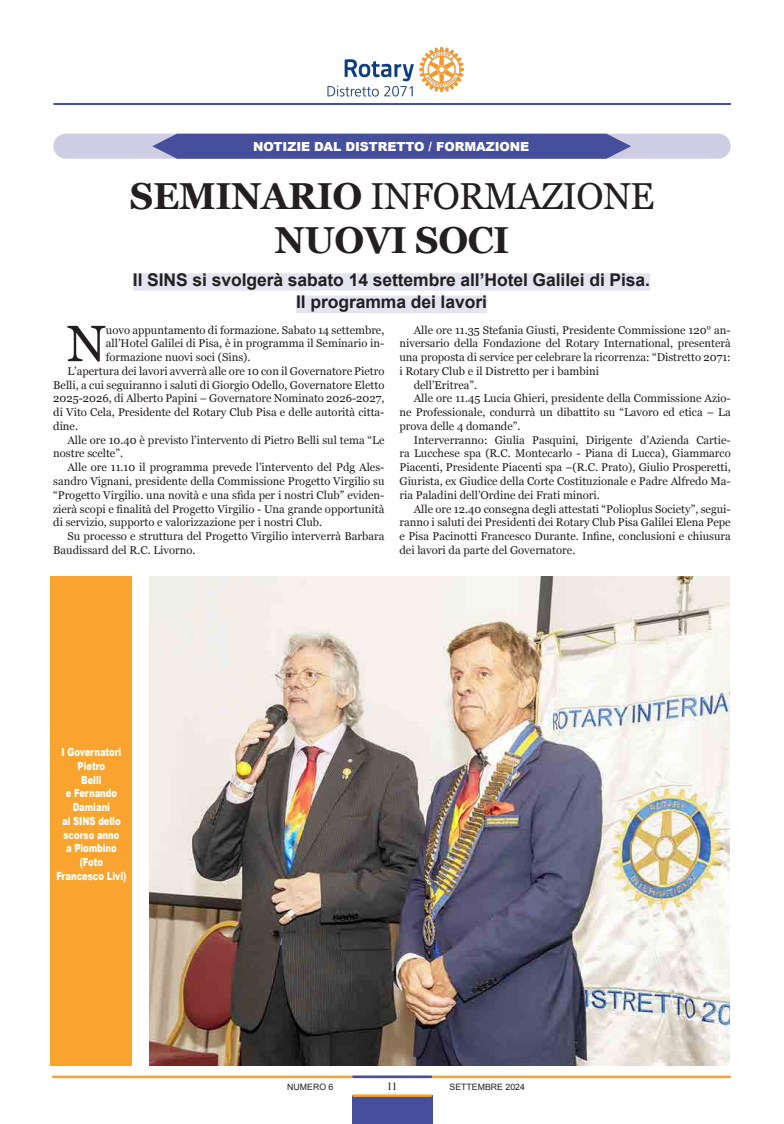
<style>
.page{position:relative;width:784px;height:1124px;background:#fff}
.page>*{position:absolute;margin:0;border:0;box-sizing:border-box;transform-origin:0 0}
.t1{font:51px "Georgia";color:#231f20}
.t2{font:37.5px "Georgia";letter-spacing:-.015em;color:#231f20}
.t3{font:700 37.5px "Georgia";letter-spacing:-.015em;color:#231f20}
.t4{font:700 17.5px "Arial";letter-spacing:-.005em;color:#231f20}
.t5{font:900 12.5px "Arial";letter-spacing:-.005em;color:#fff}
.t6{font:11.25px/13.8px "Georgia";color:#231f20;text-align:justify}
.t7{font:900 11.25px/13.8px "Arial";letter-spacing:-.005em;color:#fff;text-align:center;scale:.75 1}
.t8{font:11.25px "Times";color:#231f20}
.t9{font:8.75px "Arial";color:#231f20}
.s1{font-weight:700}
</style>
<div class="page">
<hr style="left:53px;top:1075px;width:676px;height:2px;background:#f9a42e">
<img style="left:327px;top:47px;width:136px;height:50px">
<hr style="left:54px;top:103px;width:676px;height:1px;background:#454f9b">
<hr style="left:54px;top:104px;width:676px;height:1px;background:#454f9b">
<div style="left:352px;top:1095px;width:80px;height:28px;background:#454f9b"></div>
<hr style="left:353px;top:1094px;width:78px;height:2px;background:#f9a42e">
<hr style="left:353px;top:1075px;width:78px;height:2px;background:#454f9b">
<div style="left:53px;top:134px;width:677px;height:25px;background:#cfcde4;border-radius:13px"></div>
<svg style="left:152px;top:134px;width:478px;height:25px;background:#4d569f"></svg>
<div style="left:133px;top:273px;width:516px;height:17px;background:#e5e5f1"></div>
<div style="left:296px;top:295px;width:190px;height:18px;background:#e5e5f1"></div>
<div style="left:51px;top:576px;width:81px;height:489px;background:#f9a42e"></div>
<img style="left:150px;top:576px;width:579px;height:489px">
<p class="t5" style="left:253px;top:137px;width:277px">NOTIZIE DAL DISTRETTO / FORMAZIONE</p>
<p class="t2" style="left:130px;top:168px;width:525px"><span class="s1">SEMINARIO</span> INFORMAZIONE</p>
<p class="t3" style="left:274px;top:211px;width:236px">NUOVI SOCI</p>
<p class="t4" style="left:133px;top:268px;width:518px">Il SINS si svolgerà sabato 14 settembre all’Hotel Galilei di Pisa.</p>
<p class="t4" style="left:296px;top:290px;width:192px">Il programma dei lavori</p>
<p class="t1" style="left:67px;top:306px;width:41px">N</p>
<p class="t6" style="left:106px;top:322px;width:280px">uovo appuntamento di formazione. Sabato 14 settembre, all’Hotel Galilei di Pisa, è in programma il Seminario in&shy;formazione nuovi soci (Sins).</p>
<p class="t6" style="left:53px;top:363px;width:332px;text-indent:14px">L’apertura dei lavori avverrà alle ore 10 con il Governatore Pietro Belli, a cui seguiranno i saluti di Giorgio Odello, Governatore Eletto 2025-2026, di Alberto Papini – Governatore Nominato 2026-2027, di Vito Cela, Presidente del Rotary Club Pisa e delle autorità citta&shy;dine.</p>
<p class="t6" style="left:53px;top:432px;width:332px;text-indent:14px">Alle ore 10.40 è previsto l’intervento di Pietro Belli sul tema “Le nostre scelte”.</p>
<p class="t6" style="left:53px;top:460px;width:332px;text-indent:14px">Alle ore 11.10 il programma prevede l’intervento del Pdg Ales&shy;sandro Vignani, presidente della Commissione Progetto Virgilio su “Progetto Virgilio. una novità e una sfida per i nostri Club” eviden&shy;zierà scopi e finalità del Progetto Virgilio - Una grande opportunità di servizio, supporto e valorizzazione per i nostri Club.</p>
<p class="t6" style="left:53px;top:528px;width:332px;text-indent:14px">Su processo e struttura del Progetto Virgilio interverrà Barbara<br>Baudissard del R.C. Livorno.</p>
<p class="t6" style="left:399px;top:322px;width:332px;text-indent:14px">Alle ore 11.35 Stefania Giusti, Presidente Commissione 120° an&shy;niversario della Fondazione del Rotary International, presenterà una proposta di service per celebrare la ricorrenza: “Distretto 2071: i Rotary Club e il Distretto per i bambini</p>
<p class="t6" style="left:413px;top:377px;width:65px">dell’Eritrea”.</p>
<p class="t6" style="left:399px;top:391px;width:332px;text-indent:14px">Alle ore 11.45 Lucia Ghieri, presidente della Commissione Azio&shy;ne Professionale, condurrà un dibattito su “Lavoro ed etica – La prova delle 4 domande”.</p>
<p class="t6" style="left:399px;top:432px;width:332px;text-indent:14px">Interverranno: Giulia Pasquini, Dirigente d’Azienda Cartie&shy;ra Lucchese spa (R.C. Montecarlo - Piana di Lucca), Giammarco Piacenti, Presidente Piacenti spa –(R.C. Prato), Giulio Prosperetti, Giurista, ex Giudice della Corte Costituzionale e Padre Alfredo Ma&shy;ria Paladini dell’Ordine dei Frati minori.</p>
<p class="t6" style="left:399px;top:501px;width:332px;text-indent:14px">Alle ore 12.40 consegna degli attestati “Polioplus Society”, segui&shy;ranno i saluti dei Presidenti dei Rotary Club Pisa Galilei Elena Pepe e Pisa Pacinotti Francesco Durante. Infine, conclusioni e chiusura dei lavori da parte del Governatore.</p>
<p class="t7" style="left:61px;top:744px;width:81px">I Governatori<br>Pietro</p>
<p class="t7" style="left:81px;top:772px;width:29px">Belli</p>
<p class="t7" style="left:66px;top:786px;width:70px">e Fernando</p>
<p class="t7" style="left:73px;top:799px;width:51px">Damiani</p>
<p class="t7" style="left:62px;top:813px;width:80px;text-align:left">al SINS dello scorso anno</p>
<p class="t7" style="left:66px;top:841px;width:69px">a Piombino</p>
<p class="t7" style="left:80px;top:854px;width:33px">(Foto</p>
<p class="t7" style="left:56px;top:868px;width:95px">Francesco Livi)</p>
<p class="t9" style="left:287px;top:1081px;width:48px">NUMERO 6</p>
<p class="t8" style="left:386px;top:1075px;width:12px">11</p>
<p class="t9" style="left:449px;top:1081px;width:77px">SETTEMBRE 2024</p>
</div>
